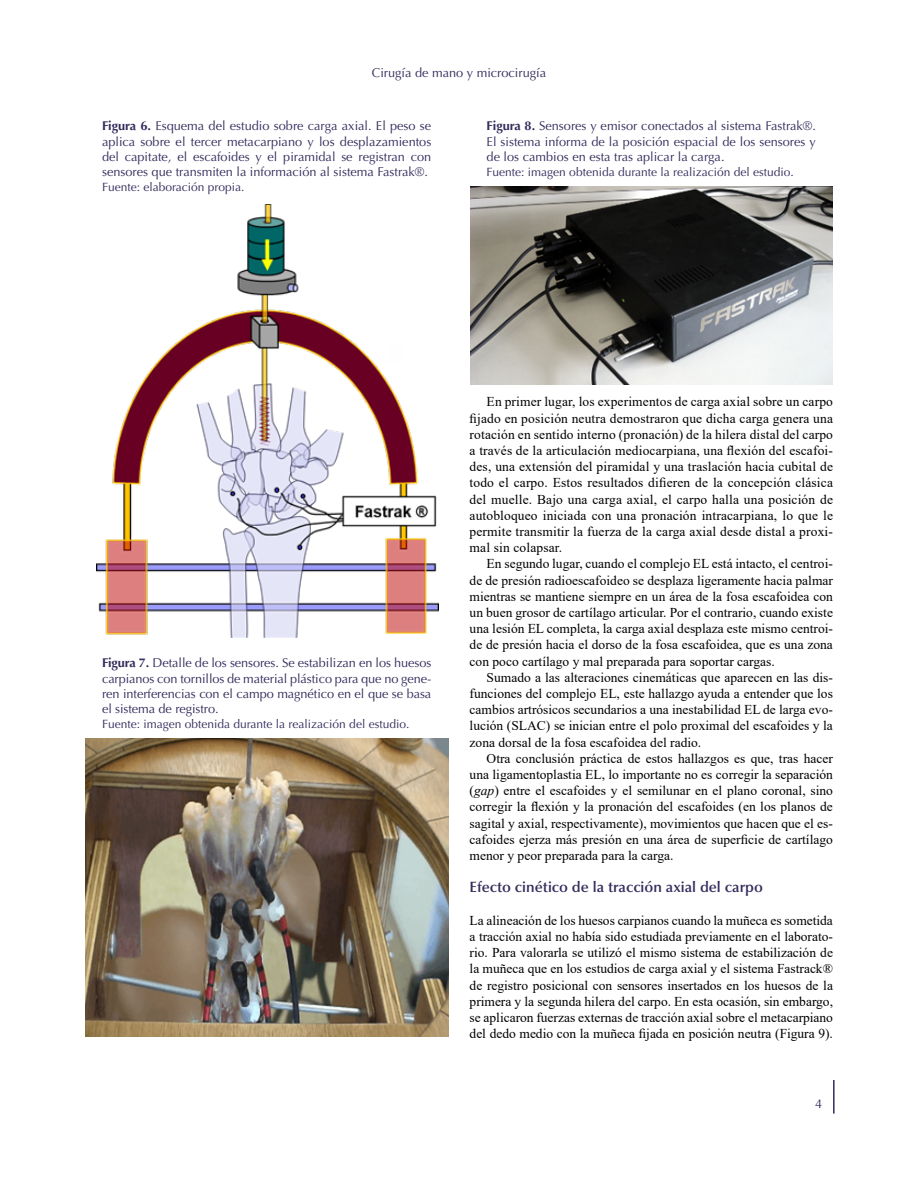
<style>
.page{position:relative;width:918px;height:1188px;background:#fff}
.page>*{position:absolute;margin:0;border:0;box-sizing:border-box;transform-origin:0 0}
.t1{font:600 15px "Optima LT Std";color:#332c5c}
.t2{font:13.5px/16.2px "Times New Roman";color:#000;text-align:justify}
.t3{font:12.75px/15.3px "Optima LT Std";color:#322c5c;text-align:justify}
.t4{font:12px "Optima LT Std";color:#322c5c}
.s1{font-weight:700}
.s2{font-style:italic}
</style>
<div class="page">
<hr style="left:833px;top:1080px;width:2px;height:34px;background:#322c5c">
<img style="left:96px;top:204px;width:342px;height:433px">
<img style="left:85px;top:739px;width:363px;height:298px">
<img style="left:470px;top:186px;width:363px;height:198px">
<p class="t3" style="left:372px;top:65px;width:176px">Cirugía de mano y microcirugía</p>
<p class="t3" style="left:102px;top:119px;width:331px"><span class="s1">Figura 6.</span> Esquema del estudio sobre carga axial. El peso se aplica sobre el tercer metacarpiano y los desplazamientos del capitate, el escafoides y el piramidal se registran con sensores que transmiten la información al sistema Fastrak®.</p>
<p class="t4" style="left:102px;top:180px;width:144px">Fuente: elaboración propia.</p>
<p class="t3" style="left:487px;top:119px;width:331px"><span class="s1">Figura 8.</span> Sensores y emisor conectados al sistema Fastrak®.<br>El sistema informa de la posición espacial de los sensores y de los cambios en esta tras aplicar la carga.</p>
<p class="t4" style="left:487px;top:165px;width:309px">Fuente: imagen obtenida durante la realización del estudio.</p>
<p class="t3" style="left:102px;top:656px;width:331px"><span class="s1">Figura 7.</span> Detalle de los sensores. Se estabilizan en los huesos carpianos con tornillos de material plástico para que no gene&shy;ren interferencias con el campo magnético en el que se basa el sistema de registro.</p>
<p class="t4" style="left:102px;top:717px;width:309px">Fuente: imagen obtenida durante la realización del estudio.</p>
<p class="t2" style="left:470px;top:393px;width:365px;text-indent:17px">En primer lugar, los experimentos de carga axial sobre un carpo fijado en posición neutra demostraron que dicha carga genera una rotación en sentido interno (pronación) de la hilera distal del carpo a través de la articulación mediocarpiana, una flexión del escafoi&shy;des, una extensión del piramidal y una traslación hacia cubital de todo el carpo. Estos resultados difieren de la concepción clásica del muelle. Bajo una carga axial, el carpo halla una posición de autobloqueo iniciada con una pronación intracarpiana, lo que le permite transmitir la fuerza de la carga axial desde distal a proxi&shy;mal sin colapsar.</p>
<p class="t2" style="left:470px;top:555px;width:365px;text-indent:17px">En segundo lugar, cuando el complejo EL está intacto, el centroi&shy;de de presión radioescafoideo se desplaza ligeramente hacia palmar mientras se mantiene siempre en un área de la fosa escafoidea con un buen grosor de cartílago articular. Por el contrario, cuando existe una lesión EL completa, la carga axial desplaza este mismo centroi&shy;de de presión hacia el dorso de la fosa escafoidea, que es una zona con poco cartílago y mal preparada para soportar cargas.</p>
<p class="t2" style="left:470px;top:669px;width:365px;text-indent:17px">Sumado a las alteraciones cinemáticas que aparecen en las dis&shy;funciones del complejo EL, este hallazgo ayuda a entender que los cambios artrósicos secundarios a una inestabilidad EL de larga evo&shy;lución (SLAC) se inician entre el polo proximal del escafoides y la zona dorsal de la fosa escafoidea del radio.</p>
<p class="t2" style="left:470px;top:750px;width:365px;text-indent:17px">Otra conclusión práctica de estos hallazgos es que, tras hacer una ligamentoplastia EL, lo importante no es corregir la separación (<span class="s2">gap</span>) entre el escafoides y el semilunar en el plano coronal, sino corregir la flexión y la pronación del escafoides (en los planos de sagital y axial, respectivamente), movimientos que hacen que el es&shy;cafoides ejerza más presión en una área de superficie de cartílago menor y peor preparada para la carga.</p>
<p class="t1" style="left:470px;top:879px;width:295px">Efecto cinético de la tracción axial del carpo</p>
<p class="t2" style="left:470px;top:912px;width:365px">La alineación de los huesos carpianos cuando la muñeca es sometida a tracción axial no había sido estudiada previamente en el laborato&shy;rio. Para valorarla se utilizó el mismo sistema de estabilización de la muñeca que en los estudios de carga axial y el sistema Fastrack® de registro posicional con sensores insertados en los huesos de la primera y la segunda hilera del carpo. En esta ocasión, sin embargo, se aplicaron fuerzas externas de tracción axial sobre el metacarpiano del dedo medio con la muñeca fijada en posición neutra (Figura 9).</p>
<p class="t3" style="left:815px;top:1097px;width:9px">4</p>
</div>
